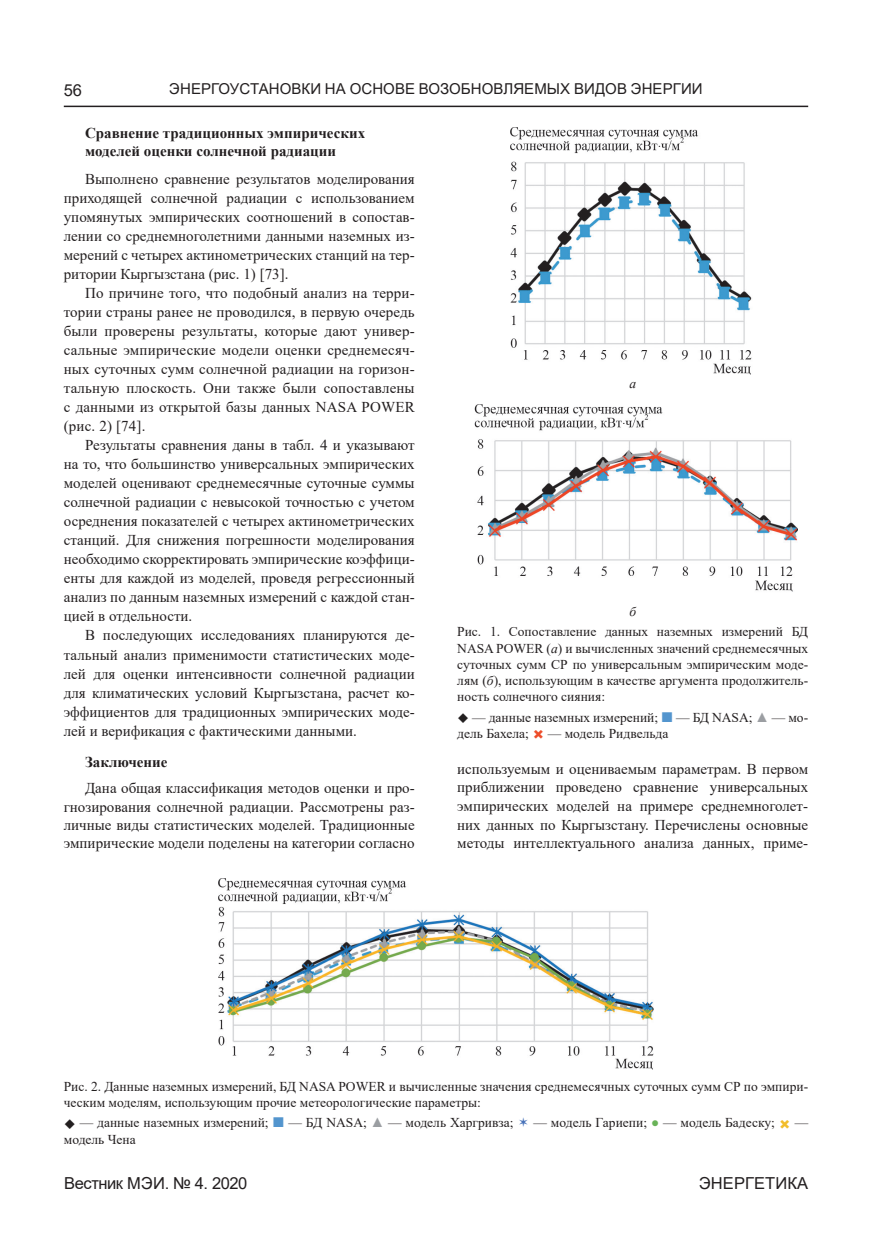
<style>
.page{position:relative;width:872px;height:1234px;background:#fff}
.page>*{position:absolute;margin:0;border:0;box-sizing:border-box;transform-origin:0 0}
.t1{font:16.5px "Arial";letter-spacing:-.03em;color:#231f20}
.t2{font:16.5px "Arial";letter-spacing:.005em;color:#231f20}
.t3{font:15px/19px "Times New Roman";color:#231f20;text-align:justify}
.t4{font:700 15px/18.3px "Times New Roman";color:#231f20}
.t5{font:15px "Arial";letter-spacing:.005em;color:#231f20}
.t6{font:13.5px/16.2px "Times New Roman";color:#231f20;text-align:justify}
.t7{font:italic 13.5px "Times New Roman";color:#231f20}
.s1{font-style:italic}
.s2{color:#9b9ea2}
.s3{color:#69b358}
</style>
<div class="page">
<hr style="left:64px;top:106px;width:744px;height:1px;background:#231f20">
<img style="left:510px;top:128px;width:242px;height:246px">
<img style="left:474px;top:404px;width:324px;height:188px">
<img style="left:219px;top:878px;width:434px;height:191px">
<p class="t2" style="left:64px;top:78px;width:20px">56</p>
<p class="t5" style="left:169px;top:78px;width:535px">ЭНЕРГОУСТАНОВКИ НА ОСНОВЕ ВОЗОБНОВЛЯЕМЫХ ВИДОВ ЭНЕРГИИ</p>
<p class="t4" style="left:85px;top:123px;width:282px">Сравнение традиционных эмпирических моделей оценки солнечной радиации</p>
<p class="t3" style="left:64px;top:168px;width:352px;text-indent:21px">Выполнено сравнение результатов моделирования приходящей солнечной радиации с использованием упомянутых эмпирических соотношений в сопостав&shy;лении со среднемноголетними данными наземных из&shy;мерений с четырех актинометрических станций на тер&shy;ритории Кыргызстана (рис. 1) [73].</p>
<p class="t3" style="left:64px;top:283px;width:352px;text-indent:21px">По причине того, что подобный анализ на терри&shy;тории страны ранее не проводился, в первую очередь были проверены результаты, которые дают универ&shy;сальные эмпирические модели оценки среднемесяч&shy;ных суточных сумм солнечной радиации на горизон&shy;тальную плоскость. Они также были сопоставлены с данными из открытой базы данных NASA POWER (рис. 2) [74].</p>
<p class="t3" style="left:64px;top:435px;width:352px;text-indent:21px">Результаты сравнения даны в табл. 4 и указывают на то, что большинство универсальных эмпирических моделей оценивают среднемесячные суточные суммы солнечной радиации с невысокой точностью с учетом осреднения показателей с четырех актинометрических станций. Для снижения погрешности моделирования необходимо скорректировать эмпирические коэффици&shy;енты для каждой из моделей, проведя регрессионный анализ по данным наземных измерений с каждой стан&shy;цией в отдельности.</p>
<p class="t3" style="left:64px;top:625px;width:352px;text-indent:21px">В последующих исследованиях планируются де&shy;тальный анализ применимости статистических моде&shy;лей для оценки интенсивности солнечной радиации для климатических условий Кыргызстана, расчет ко&shy;эффициентов для традиционных эмпирических моде&shy;лей и верификация с фактическими данными.</p>
<p class="t4" style="left:85px;top:752px;width:84px">Заключение</p>
<p class="t3" style="left:64px;top:778px;width:352px;line-height:18.3px;text-indent:21px">Дана общая классификация методов оценки и про&shy;гнозирования солнечной радиации. Рассмотрены раз&shy;личные виды статистических моделей. Традиционные эмпирические модели поделены на категории согласно</p>
<p class="t7" style="left:629px;top:374px;width:8px">а</p>
<p class="t7" style="left:629px;top:602px;width:8px">б</p>
<p class="t6" style="left:457px;top:623px;width:352px">Рис. 1. Сопоставление данных наземных измерений БД NASA POWER (<span class="s1">а</span>) и вычисленных значений среднемесячных суточных сумм СР по универсальным эмпирическим моде&shy;лям (<span class="s1">б</span>), использующим в качестве аргумента продолжитель&shy;ность солнечного сияния:</p>
<p class="t6" style="left:472px;top:708px;width:187px">— данные наземных измерений;</p>
<p class="t6" style="left:676px;top:708px;width:133px">— БД NASA; <span class="s2">▲</span> — мо-</p>
<p class="t6" style="left:457px;top:724px;width:73px">дель Бахела;</p>
<p class="t6" style="left:548px;top:724px;width:122px">— модель Ридвельда</p>
<p class="t3" style="left:457px;top:758px;width:352px;line-height:18.6px">используемым и оцениваемым параметрам. В первом приближении проведено сравнение универсальных эмпирических моделей на примере среднемноголет&shy;них данных по Кыргызстану. Перечислены основные методы интеллектуального анализа данных, приме-</p>
<p class="t6" style="left:64px;top:1077px;width:746px">Рис. 2. Данные наземных измерений, БД NASA POWER и вычисленные значения среднемесячных суточных сумм СР по эмпири&shy;ческим моделям, использующим прочие метеорологические параметры:</p>
<p class="t6" style="left:80px;top:1113px;width:190px">— данные наземных измерений;</p>
<p class="t6" style="left:288px;top:1113px;width:226px">— БД NASA; <span class="s2">▲</span> — модель Харгривза;</p>
<p class="t6" style="left:533px;top:1113px;width:243px">— модель Гариепи; <span class="s3">●</span> — модель Бадеску;</p>
<p class="t6" style="left:794px;top:1113px;width:15px">—</p>
<p class="t6" style="left:64px;top:1130px;width:74px">модель Чена</p>
<p class="t1" style="left:64px;top:1171px;width:185px">Вестник МЭИ. № 4. 2020</p>
<p class="t2" style="left:699px;top:1171px;width:111px">ЭНЕРГЕТИКА</p>
</div>
